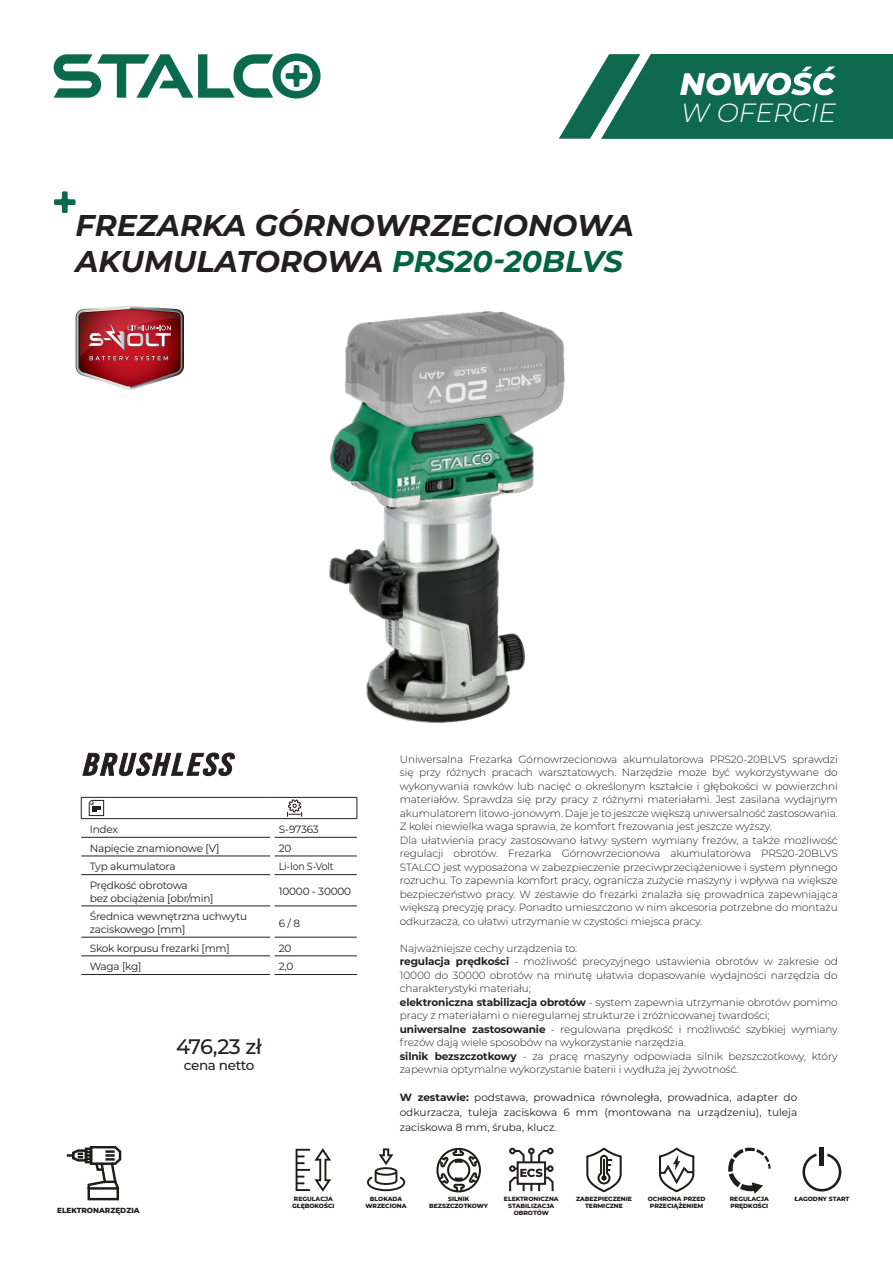
<style>
.page{position:relative;width:893px;height:1263px;background:#fff}
.page>*{position:absolute;margin:0;border:0;box-sizing:border-box;transform-origin:0 0}
.t1{font:italic 800 31.2px "Montserrat";color:#fff}
.nazwa_produktu{font:italic 700 30px/36px "Montserrat";color:#231f20}
.t2{font:italic 300 26.4px "Montserrat";color:#fff}
.do_lewej_tabelka{font:500 21px "Montserrat";letter-spacing:-.035em;color:#231f20}
.do_lewej_tabelka-2{font:500 13.5px "Montserrat";letter-spacing:-.025em;color:#231f20}
.opisy{font:300 10.5px/13.5px "Montserrat";letter-spacing:-.01em;color:#231f20;text-align:justify}
.t3{font:10.5px/12.6px "Montserrat";letter-spacing:-.02em;color:#231f20}
.t4{font:10.5px "Montserrat";letter-spacing:-.02em;color:#231f20;scale:.9 1}
.t5{font:800 7.35px "Montserrat";color:#1d1d1b}
.t6{font:800 6px/6.8px "Montserrat";color:#1d1d1b;text-align:center}
.t7{font:800 6px/6.8px "Montserrat";color:#231f20;text-align:center}
.s1{color:#006341}
.s2{font-weight:700}
</style>
<div class="page">
<svg style="left:559px;top:54px;width:334px;height:85px;background:#2f7d65"></svg>
<svg style="left:54px;top:53px;width:267px;height:46px"></svg>
<svg style="left:76px;top:306px;width:108px;height:84px;background:#ac4e55"></svg>
<svg style="left:54px;top:191px;width:22px;height:22px"></svg>
<svg style="left:68px;top:1146px;width:54px;height:55px"></svg>
<hr style="left:81px;top:837px;width:189px;height:1px;background:#231f20">
<hr style="left:275px;top:837px;width:82px;height:1px;background:#231f20">
<hr style="left:81px;top:874px;width:189px;height:1px;background:#231f20">
<hr style="left:275px;top:874px;width:82px;height:1px;background:#231f20">
<hr style="left:81px;top:906px;width:189px;height:1px;background:#231f20">
<hr style="left:275px;top:906px;width:82px;height:1px;background:#231f20">
<hr style="left:81px;top:937px;width:189px;height:1px;background:#231f20">
<hr style="left:275px;top:937px;width:82px;height:1px;background:#231f20">
<hr style="left:81px;top:955px;width:189px;height:1px;background:#231f20">
<hr style="left:275px;top:955px;width:82px;height:1px;background:#231f20">
<hr style="left:81px;top:974px;width:189px;height:1px;background:#231f20">
<hr style="left:275px;top:974px;width:82px;height:1px;background:#231f20">
<hr style="left:81px;top:856px;width:189px;height:1px;background:#231f20">
<hr style="left:275px;top:856px;width:82px;height:1px;background:#231f20">
<hr style="left:81px;top:797px;width:189px;height:1px;background:#231f20">
<svg style="left:81px;top:798px;width:1px;height:20px"></svg>
<hr style="left:275px;top:797px;width:82px;height:1px;background:#231f20">
<svg style="left:357px;top:798px;width:1px;height:20px"></svg>
<hr style="left:81px;top:818px;width:189px;height:1px;background:#231f20">
<hr style="left:275px;top:818px;width:82px;height:1px;background:#231f20">
<svg style="left:89px;top:800px;width:15px;height:16px"></svg>
<svg style="left:287px;top:799px;width:15px;height:18px"></svg>
<img style="left:329px;top:311px;width:236px;height:412px">
<svg style="left:436px;top:1147px;width:45px;height:46px"></svg>
<svg style="left:659px;top:1147px;width:36px;height:46px"></svg>
<div style="left:528px;top:1148px;width:7px;height:6px;border:2px solid #231f20;border-radius:50%"></div>
<div style="left:509px;top:1148px;width:7px;height:6px;border:2px solid #231f20;border-radius:50%"></div>
<div style="left:547px;top:1148px;width:7px;height:6px;border:2px solid #231f20;border-radius:50%"></div>
<svg style="left:509px;top:1149px;width:45px;height:43px"></svg>
<svg style="left:728px;top:1148px;width:42px;height:46px"></svg>
<svg style="left:296px;top:1148px;width:35px;height:44px"></svg>
<svg style="left:586px;top:1147px;width:36px;height:46px"></svg>
<svg style="left:802px;top:1147px;width:40px;height:45px"></svg>
<svg style="left:367px;top:1148px;width:38px;height:43px"></svg>
<svg style="left:83px;top:753px;width:152px;height:23px"></svg>
<p class="nazwa_produktu" style="left:76px;top:205px;width:560px">FREZARKA GÓRNOWRZECIONOWA<br>AKUMULATOROWA <span class="s1">PRS20-20BLVS</span></p>
<h1 class="t1" style="left:680px;top:61px;width:88px">NOW</h1>
<h3 class="t2" style="left:681px;top:95px;width:157px">W OFERCIE</h3>
<p class="t3" style="left:90px;top:823px;width:30px">Index</p>
<p class="t3" style="left:279px;top:823px;width:42px">S-97363</p>
<p class="t3" style="left:90px;top:841px;width:131px">Napięcie znamionowe [V]</p>
<p class="t3" style="left:279px;top:841px;width:14px">20</p>
<p class="t3" style="left:90px;top:860px;width:87px">Typ akumulatora</p>
<p class="t4" style="left:279px;top:859px;width:62px">Li-Ion S-Volt</p>
<p class="t3" style="left:90px;top:879px;width:125px">Prędkość obrotowa<br>bez obciążenia [obr/min]</p>
<p class="t3" style="left:279px;top:885px;width:74px">10000 - 30000</p>
<p class="t3" style="left:90px;top:910px;width:159px">Średnica wewnętrzna uchwytu zaciskowego [mm]</p>
<p class="t3" style="left:279px;top:916px;width:23px">6 / 8</p>
<p class="t3" style="left:90px;top:941px;width:142px">Skok korpusu frezarki [mm]</p>
<p class="t3" style="left:279px;top:941px;width:14px">20</p>
<p class="t3" style="left:90px;top:960px;width:53px">Waga [kg]</p>
<p class="t3" style="left:279px;top:960px;width:16px">2,0</p>
<p class="do_lewej_tabelka" style="left:176px;top:1031px;width:87px">476,23 zł</p>
<p class="do_lewej_tabelka-2" style="left:184px;top:1056px;width:72px">cena netto</p>
<p class="opisy" style="left:400px;top:752px;width:439px">Uniwersalna Frezarka Górnowrzecionowa akumulatorowa PRS20-20BLVS sprawdzi się przy różnych pracach warsztatowych. Narzędzie może być wykorzystywane do wykonywania rowków lub nacięć o określonym kształcie i głębokości w powierzchni materiałów. Sprawdza się przy pracy z różnymi materiałami. Jest zasilana wydajnym akumulatorem litowo-jonowym. Daje je to jeszcze większą uniwersalność zastosowania.<br>Z kolei niewielka waga sprawia, że komfort frezowania jest jeszcze wyższy.</p>
<p class="opisy" style="left:400px;top:833px;width:439px">Dla ułatwienia pracy zastosowano łatwy system wymiany frezów, a także możliwość regulacji obrotów. Frezarka Górnowrzecionowa akumulatorowa PRS20-20BLVS STALCO jest wyposażona w zabezpieczenie przeciwprzeciążeniowe i system płynnego rozruchu. To zapewnia komfort pracy, ogranicza zużycie maszyny i wpływa na większe bezpieczeństwo pracy. W zestawie do frezarki znalazła się prowadnica zapewniająca większą precyzję pracy. Ponadto umieszczono w nim akcesoria potrzebne do montażu odkurzacza, co ułatwi utrzymanie w czystości miejsca pracy.</p>
<p class="opisy" style="left:400px;top:941px;width:179px">Najważniejsze cechy urządzenia to:</p>
<p class="opisy" style="left:400px;top:954px;width:439px"><span class="s2">regulacja prędkości</span> - możliwość precyzyjnego ustawienia obrotów w zakresie od 10000 do 30000 obrotów na minutę ułatwia dopasowanie wydajności narzędzia do charakterystyki materiału;</p>
<p class="opisy" style="left:400px;top:995px;width:439px"><span class="s2">elektroniczna stabilizacja obrotów</span> - system zapewnia utrzymanie obrotów pomimo pracy z materiałami o nieregularnej strukturze i zróżnicowanej twardości;</p>
<p class="opisy" style="left:400px;top:1022px;width:439px"><span class="s2">uniwersalne zastosowanie</span> - regulowana prędkość i możliwość szybkiej wymiany frezów dają wiele sposobów na wykorzystanie narzędzia.</p>
<p class="opisy" style="left:400px;top:1049px;width:439px"><span class="s2">silnik bezszczotkowy</span> - za pracę maszyny odpowiada silnik bezszczotkowy, który zapewnia optymalne wykorzystanie baterii i wydłuża jej żywotność.</p>
<p class="t3" style="left:400px;top:1090px;width:399px;line-height:15px;text-align:justify"><span class="s2">W zestawie:</span> podstawa, prowadnica równoległa, prowadnica, adapter do odkurzacza, tuleja zaciskowa 6 mm (montowana na urządzeniu), tuleja zaciskowa 8 mm, śruba, klucz.</p>
<p class="t5" style="left:57px;top:1206px;width:84px">ELEKTRONARZĘDZIA</p>
<p class="t6" style="left:370px;top:1196px;width:34px">BLOKADA</p>
<p class="t6" style="left:795px;top:1196px;width:56px">ŁAGODNY START</p>
<p class="t6" style="left:365px;top:1202px;width:43px">WRZECIONA</p>
<p class="t6" style="left:429px;top:1196px;width:60px">SILNIK<br>BEZSZCZOTKOWY</p>
<p class="t6" style="left:648px;top:1196px;width:59px">OCHRONA PRZED<br>PRZECIĄŻENIEM</p>
<p class="t7" style="left:504px;top:1196px;width:56px">ELEKTRONICZNA<br>STABILIZACJA<br>OBROTÓW</p>
<p class="t6" style="left:730px;top:1196px;width:40px;text-align:left">REGULACJA<br>PRĘDKOŚCI</p>
<p class="t6" style="left:292px;top:1196px;width:44px;text-align:left">REGULACJA<br>GŁĘBOKOŚCI</p>
<p class="t6" style="left:576px;top:1196px;width:57px">ZABEZPIECZENIE<br>TERMICZNE</p>
</div>
